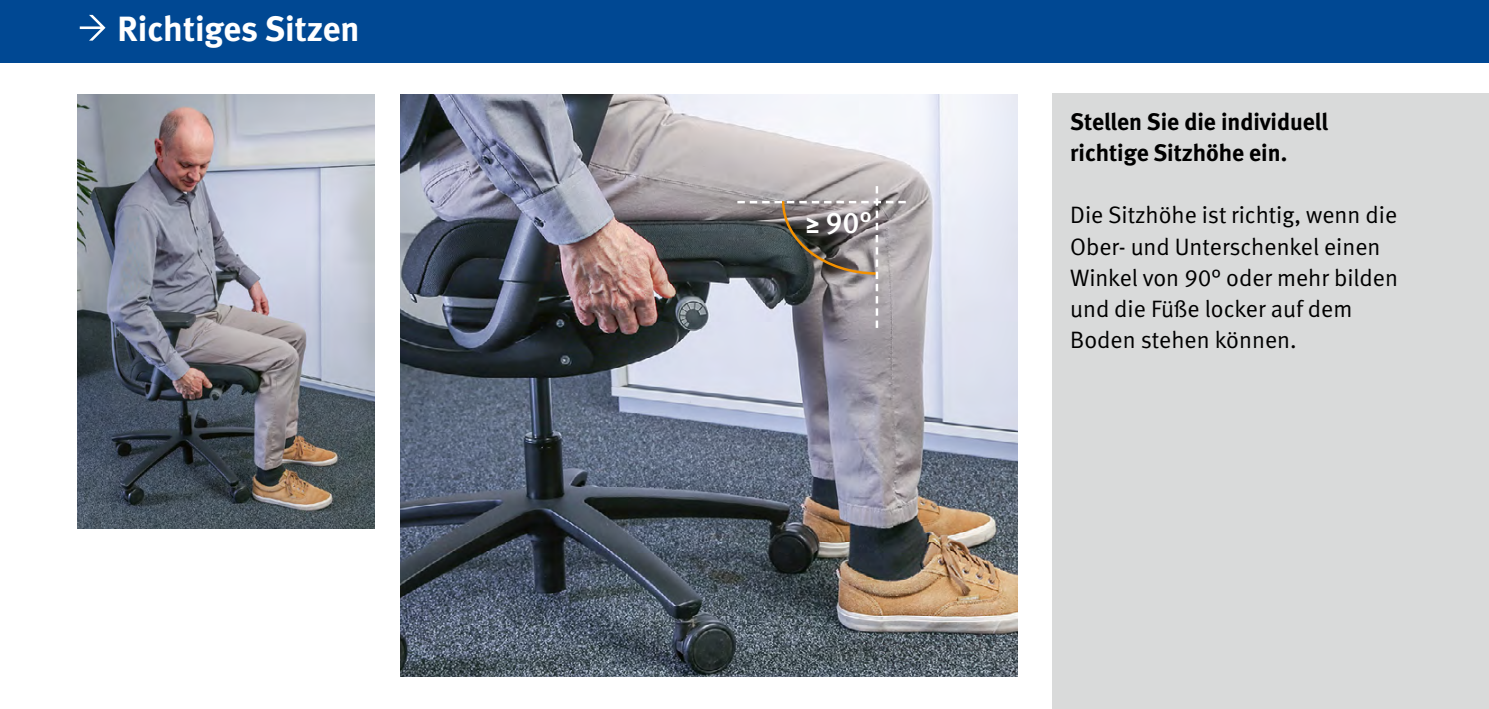
<style>
.page{position:relative;width:1489px;height:709px;background:#fff}
.page>*{position:absolute;margin:0;border:0;box-sizing:border-box;transform-origin:0 0}
.B_-_Unter-Übersch{font:700 35px "DGUV Meta";color:#fff}
.t1{font:500 30px "DGUV Meta";color:#fff}
.Fließtext__9_5pt{font:23.75px/31.2px "DGUV Meta";color:#000}
.Fließtext__9_5pt-2{font:700 23.75px/31.2px "DGUV Meta";color:#000}
</style>
<div class="page">
<div style="left:0;top:0;width:1488px;height:62px;background:#004893"></div>
<svg style="left:80px;top:15px;width:25px;height:26px"></svg>
<img style="left:78px;top:95px;width:296px;height:434px">
<img style="left:400px;top:95px;width:617px;height:581px">
<div style="left:1052px;top:94px;width:436px;height:615px;background:#d9dada"></div>
<svg style="left:737px;top:186px;width:168px;height:142px;background:#858385"></svg>
<h1 class="B_-_Unter-Übersch" style="left:117px;top:8px;width:244px">Richtiges Sitzen</h1>
<p class="t1" style="left:805px;top:206px;width:67px">≥ 90°</p>
<p class="Fließtext__9_5pt-2" style="left:1070px;top:106px;width:259px">Stellen Sie die individuell richtige Sitzhöhe ein.</p>
<p class="Fließtext__9_5pt" style="left:1070px;top:200px;width:329px">Die Sitzhöhe ist richtig, wenn die<br>Ober- und Unterschenkel einen<br>Winkel von 90° oder mehr bilden und die Füße locker auf dem<br>Boden stehen können.</p>
</div>
